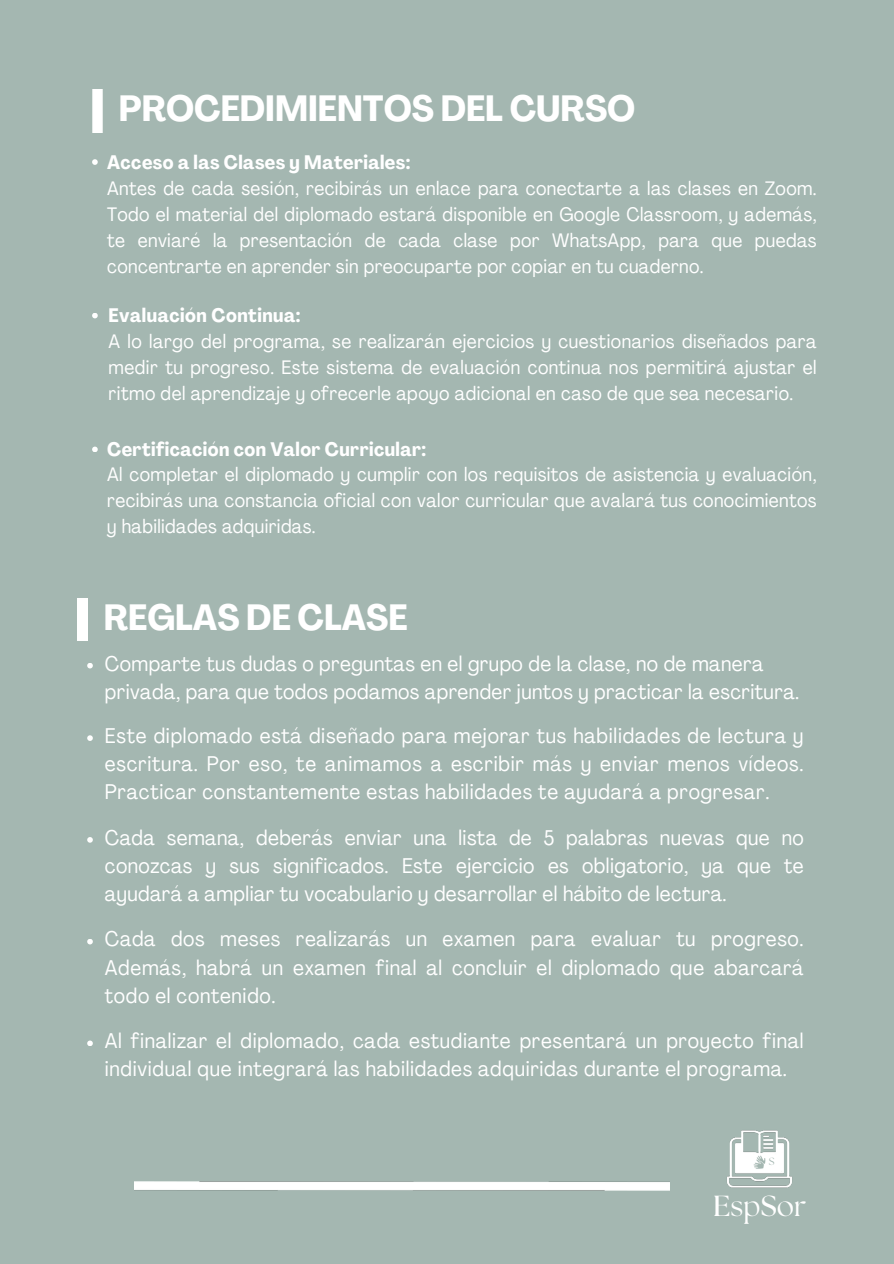
<style>
.page{position:relative;width:894px;height:1264px;background:#fff}
.page>*{position:absolute;margin:0;border:0;box-sizing:border-box;transform-origin:0 0}
.t1{font:700 condensed 36px "Agrandir";color:#fff}
.t2{font:28.95px "The Seasons";color:#fff}
.t3{font:condensed 21px/28.2px "Agrandir";letter-spacing:.03em;color:#fff;text-align:justify}
.t4{font:condensed 19.2px/25.8px "Agrandir";letter-spacing:.02em;color:#fff;text-align:justify}
.t5{font:700 condensed 19.2px "Agrandir";letter-spacing:.02em;color:#fff}
.t6{font:10.5px "The Seasons";color:#a4b7b1}
.s1{font-weight:700}
</style>
<div class="page">
<div style="left:0;top:0;width:893px;height:1263px;background:#a4b7b1"></div>
<div style="left:77px;top:598px;width:10px;height:43px;background:#fff"></div>
<img style="left:92px;top:89px;width:10px;height:43px">
<svg style="left:87px;top:663px;width:6px;height:5px"></svg>
<svg style="left:87px;top:735px;width:6px;height:6px"></svg>
<svg style="left:87px;top:837px;width:6px;height:5px"></svg>
<svg style="left:87px;top:939px;width:6px;height:5px"></svg>
<svg style="left:92px;top:159px;width:6px;height:6px"></svg>
<svg style="left:92px;top:313px;width:6px;height:5px"></svg>
<svg style="left:92px;top:446px;width:6px;height:6px"></svg>
<img style="left:135px;top:1181px;width:534px;height:9px">
<img style="left:727px;top:1130px;width:65px;height:58px">
<svg style="left:87px;top:1040px;width:6px;height:6px"></svg>
<h1 class="t1" style="left:119px;top:94px;width:518px">PROCEDIMIENTOS DEL CURSO</h1>
<p class="t5" style="left:107px;top:155px;width:304px">Acceso a las Clases y Materiales:</p>
<p class="t4" style="left:107px;top:177px;width:710px">Antes de cada sesión, recibirás un enlace para conectarte a las clases en Zoom.<br>Todo el material del diplomado estará disponible en Google Classroom, y además, te enviaré la presentación de cada clase por WhatsApp, para que puedas concentrarte en aprender sin preocuparte por copiar en tu cuaderno.</p>
<p class="t5" style="left:108px;top:308px;width:193px">Evaluación Continua:</p>
<p class="t4" style="left:108px;top:330px;width:709px">A lo largo del programa, se realizarán ejercicios y cuestionarios diseñados para medir tu progreso. Este sistema de evaluación continua nos permitirá ajustar el ritmo del aprendizaje y ofrecerle apoyo adicional en caso de que sea necesario.</p>
<p class="t5" style="left:107px;top:441px;width:320px">Certificación con Valor Curricular:</p>
<p class="t4" style="left:107px;top:463px;width:710px">Al completar el diplomado y cumplir con los requisitos de asistencia y evaluación, recibirás una constancia oficial con valor curricular que avalará tus conocimientos y habilidades adquiridas.</p>
<p class="t1" style="left:104px;top:603px;width:305px">REGLAS DE CLASE</p>
<h1 class="t3" style="left:105px;top:651px;width:695px">Comparte tus dudas o preguntas en el grupo de la clase, no de manera privada, para que todos podamos aprender juntos y practicar la escritura.</h1>
<p class="t3" style="left:105px;top:723px;width:700px">Este diplomado está diseñado para mejorar tus habilidades de lectura y escritura. Por eso, te animamos a escribir más y enviar menos vídeos.<br>Practicar constantemente estas habilidades te ayudará a progresar.</p>
<p class="t3" style="left:105px;top:825px;width:700px">Cada semana, deberás enviar una lista de 5 palabras nuevas que no conozcas y sus significados. Este ejercicio es obligatorio, ya que te ayudará a ampliar tu vocabulario y desarrollar el hábito de lectura.</p>
<p class="t3" style="left:105px;top:927px;width:700px">Cada dos meses realizarás un examen para evaluar tu progreso.<br>Además, habrá un examen final al concluir el diplomado que abarcará todo el contenido.</p>
<p class="t3" style="left:105px;top:1028px;width:700px">Al finalizar el diplomado, cada estudiante presentará un proyecto final individual que integrará las habilidades adquiridas durante el programa.</p>
<p class="t6" style="left:768px;top:1156px;width:7px">S</p>
<p class="t2" style="left:713px;top:1192px;width:95px"><span class="s1">E</span>sp<span class="s1">S</span>or</p>
</div>
